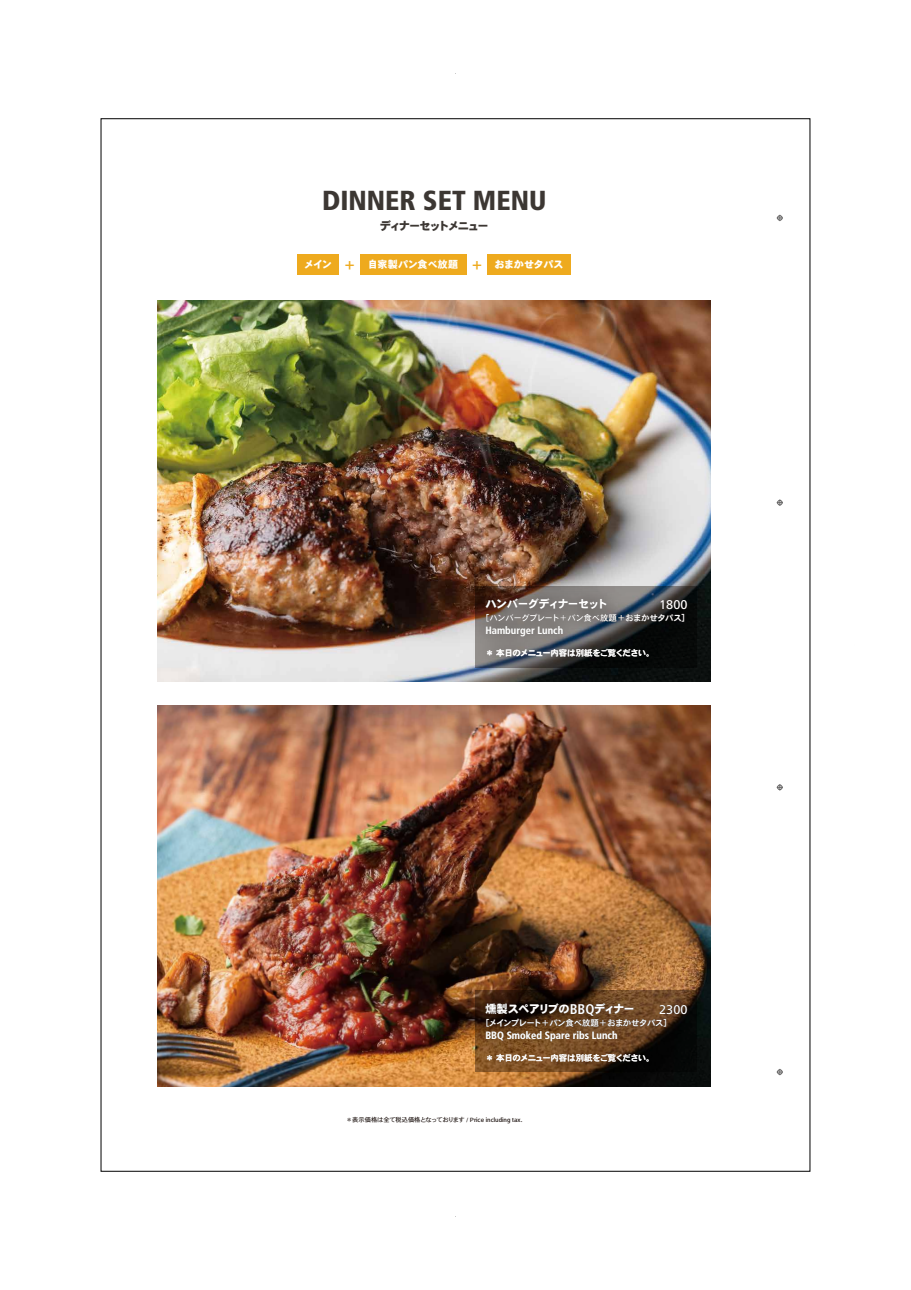
<style>
.page{position:relative;width:911px;height:1290px;background:#fff}
.page>*{position:absolute;margin:0;border:0;box-sizing:border-box;transform-origin:0 0}
.t1{font:900 condensed 27.5px "Frutiger";color:#3c3733}
.t2{font:12.62px "Frutiger";color:#fff}
.t3{font:11.25px "Heisei Kaku Go Std W9";letter-spacing:-.08em;color:#fff}
.t4{font:11.25px "Heisei Kaku Go Std W9";letter-spacing:-.125em;color:#3c3733}
.t5{font:700 condensed 10.5px "Frutiger";color:#fff}
.t6{font:10px "Heisei Kaku Go Std W9";letter-spacing:-.01em;color:#fff}
.t7{font:8.5px "Heisei Kaku Go Std W7";letter-spacing:-.065em;color:#fff}
.t8{font:6.25px "Heisei Kaku Go Std W5";color:#221815}
.s1{font-size:12.5px;color:#eeaa1e}
.s2{font-family:"Frutiger";font-weight:700;font-stretch:condensed;font-size:14px}
</style>
<div class="page">
<img style="left:100px;top:118px;width:711px;height:1054px">
<h1 class="t1" style="left:322px;top:184px;width:226px">DINNER SET MENU</h1>
<h3 class="t4" style="left:380px;top:219px;width:110px">ディナーセットメニュー</h3>
<p class="t6" style="left:304px;top:258px;width:261px">メイン <span class="s1">＋</span> 自家製パン食べ放題 <span class="s1">＋</span> おまかせタパス</p>
<h3 class="t3" style="left:485px;top:597px;width:124px">ハンバーグディナーセット</h3>
<h2 class="t2" style="left:659px;top:597px;width:30px">1800</h2>
<p class="t7" style="left:481px;top:612px;width:210px">［ハンバーグプレート＋パン食べ放題＋おまかせタパス］</p>
<p class="t5" style="left:485px;top:624px;width:79px">Hamburger Lunch</p>
<p class="t7" style="left:485px;top:647px;width:171px">＊ 本日のメニュー内容は別紙をご覧ください。</p>
<h3 class="t3" style="left:485px;top:1002px;width:151px">燻製スペアリブの<span class="s2">BBQ</span>ディナー</h3>
<h2 class="t2" style="left:659px;top:1002px;width:30px">2300</h2>
<p class="t7" style="left:481px;top:1017px;width:192px">［メインプレート＋パン食べ放題＋おまかせタパス］</p>
<p class="t5" style="left:485px;top:1029px;width:134px">BBQ Smoked Spare ribs Lunch</p>
<p class="t7" style="left:485px;top:1052px;width:171px">＊ 本日のメニュー内容は別紙をご覧ください。</p>
<p class="t8" style="left:346px;top:1116px;width:178px">＊表示価格は全て税込価格となっております / Price including tax.</p>
</div>
